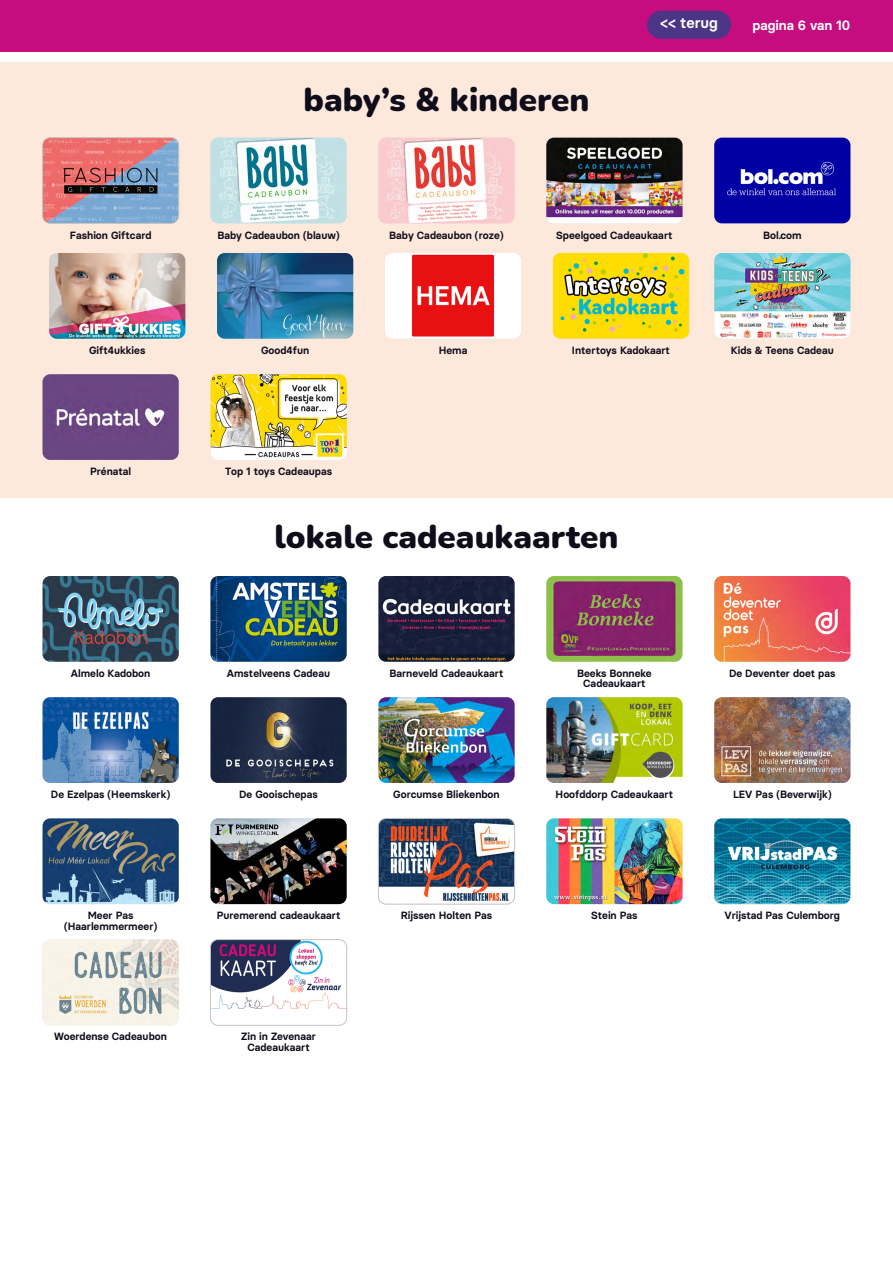
<style>
.page{position:relative;width:893px;height:1263px;background:#fff}
.page>*{position:absolute;margin:0;border:0;box-sizing:border-box;transform-origin:0 0}
.t1{font:900 33px "Nunito";color:#100d1b}
.t2{font:600 15px "Basier Circle";color:#fff}
.t3{font:600 13.5px "Basier Circle";color:#fff}
.t4{font:600 10.5px/10.5px "Basier Circle";color:#100d1b;text-align:center}
</style>
<div class="page">
<div style="left:0;top:0;width:893px;height:51px;background:#c60d7f"></div>
<div style="left:0;top:62px;width:893px;height:435px;background:#fde8dc"></div>
<div style="left:647px;top:11px;width:84px;height:28px;background:#4c3487;border-radius:14px"></div>
<img style="left:43px;top:139px;width:136px;height:84px">
<div style="left:42px;top:137px;width:137px;height:86px;border:1px solid #c5c5c5;border-radius:8px"></div>
<img style="left:43px;top:374px;width:136px;height:86px">
<img style="left:211px;top:374px;width:136px;height:86px">
<img style="left:49px;top:253px;width:136px;height:86px">
<img style="left:217px;top:253px;width:136px;height:86px">
<img style="left:385px;top:253px;width:136px;height:86px">
<img style="left:553px;top:253px;width:136px;height:86px">
<img style="left:714px;top:138px;width:136px;height:85px">
<img style="left:210px;top:138px;width:137px;height:85px">
<img style="left:378px;top:138px;width:137px;height:85px">
<img style="left:546px;top:138px;width:136px;height:85px">
<img style="left:43px;top:576px;width:136px;height:86px">
<img style="left:43px;top:697px;width:136px;height:86px">
<img style="left:43px;top:818px;width:136px;height:86px">
<img style="left:43px;top:939px;width:136px;height:86px">
<img style="left:714px;top:576px;width:136px;height:86px">
<img style="left:714px;top:697px;width:136px;height:86px">
<img style="left:714px;top:818px;width:136px;height:86px">
<img style="left:210px;top:576px;width:137px;height:86px">
<img style="left:210px;top:697px;width:137px;height:86px">
<img style="left:210px;top:818px;width:137px;height:86px">
<img style="left:210px;top:941px;width:137px;height:84px">
<div style="left:210px;top:939px;width:137px;height:86px;border:1px solid #c5c5c5;border-radius:8px"></div>
<img style="left:378px;top:576px;width:137px;height:86px">
<img style="left:378px;top:697px;width:137px;height:86px">
<img style="left:378px;top:818px;width:137px;height:86px">
<div style="left:378px;top:818px;width:137px;height:86px;border:1px solid #c5c5c5;border-radius:8px"></div>
<img style="left:546px;top:576px;width:136px;height:86px">
<img style="left:546px;top:697px;width:136px;height:86px">
<img style="left:546px;top:818px;width:136px;height:86px">
<img style="left:714px;top:253px;width:136px;height:86px">
<p class="t4" style="left:70px;top:229px;width:83px">Fashion Giftcard</p>
<h1 class="t1" style="left:304px;top:76px;width:287px">baby’s &amp; kinderen</h1>
<h2 class="t2" style="left:660px;top:14px;width:59px">&lt;&lt; terug</h2>
<p class="t3" style="left:752px;top:17px;width:100px">pagina 6 van 10</p>
<p class="t4" style="left:217px;top:229px;width:124px">Baby Cadeaubon (blauw)</p>
<p class="t4" style="left:389px;top:229px;width:116px">Baby Cadeaubon (roze)</p>
<p class="t4" style="left:556px;top:229px;width:118px">Speelgoed Cadeaukaart</p>
<p class="t4" style="left:763px;top:229px;width:40px">Bol.com</p>
<p class="t4" style="left:89px;top:345px;width:58px">Gift4ukkies</p>
<p class="t4" style="left:261px;top:345px;width:50px">Good4fun</p>
<p class="t4" style="left:439px;top:345px;width:30px">Hema</p>
<p class="t4" style="left:572px;top:345px;width:100px">Intertoys Kadokaart</p>
<p class="t4" style="left:731px;top:345px;width:104px">Kids &amp; Teens Cadeau</p>
<p class="t4" style="left:90px;top:466px;width:43px">Prénatal</p>
<p class="t4" style="left:225px;top:466px;width:108px">Top 1 toys Cadeaupas</p>
<h1 class="t1" style="left:274px;top:512px;width:345px">lokale cadeaukaarten</h1>
<p class="t4" style="left:71px;top:668px;width:81px">Almelo Kadobon</p>
<p class="t4" style="left:227px;top:668px;width:105px">Amstelveens Cadeau</p>
<p class="t4" style="left:389px;top:668px;width:115px">Barneveld Cadeaukaart</p>
<p class="t4" style="left:577px;top:668px;width:76px">Beeks Bonneke<br>Cadeaukaart</p>
<p class="t4" style="left:729px;top:668px;width:108px">De Deventer doet pas</p>
<p class="t4" style="left:51px;top:789px;width:121px">De Ezelpas (Heemskerk)</p>
<p class="t4" style="left:239px;top:789px;width:80px">De Gooischepas</p>
<p class="t4" style="left:393px;top:789px;width:108px">Gorcumse Bliekenbon</p>
<p class="t4" style="left:556px;top:789px;width:119px">Hoofddorp Cadeaukaart</p>
<p class="t4" style="left:733px;top:789px;width:100px">LEV Pas (Beverwijk)</p>
<p class="t4" style="left:64px;top:910px;width:95px">Meer Pas (Haarlemmermeer)</p>
<p class="t4" style="left:217px;top:910px;width:125px">Puremerend cadeaukaart</p>
<p class="t4" style="left:401px;top:910px;width:93px">Rijssen Holten Pas</p>
<p class="t4" style="left:591px;top:910px;width:48px">Stein Pas</p>
<p class="t4" style="left:725px;top:910px;width:117px">Vrijstad Pas Culemborg</p>
<p class="t4" style="left:54px;top:1031px;width:114px">Woerdense Cadeaubon</p>
<p class="t4" style="left:241px;top:1031px;width:76px">Zin in Zevenaar<br>Cadeaukaart</p>
</div>
